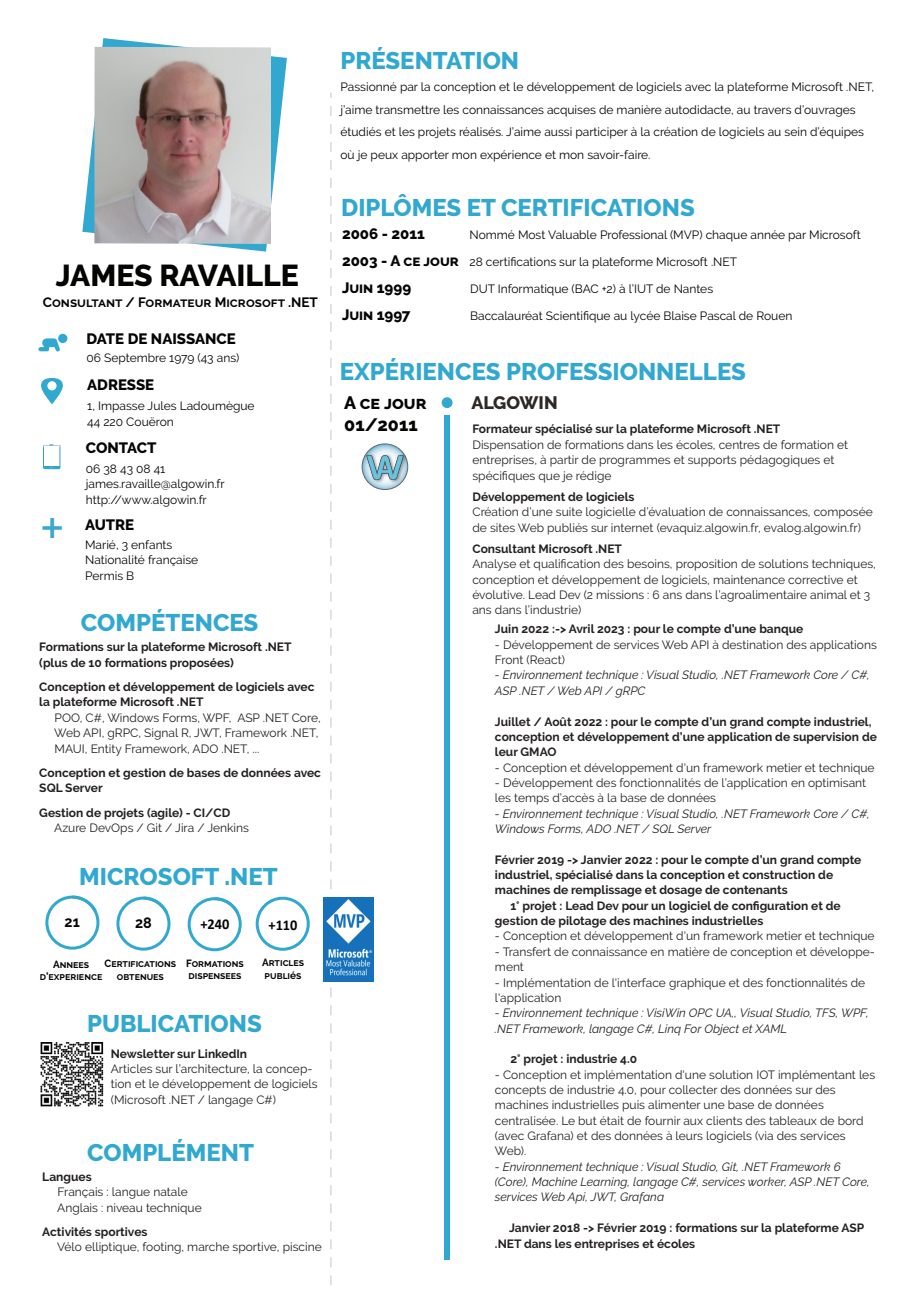
<style>
.page{position:relative;width:919px;height:1293px;background:#fff}
.page>*{position:absolute;margin:0;border:0;box-sizing:border-box;transform-origin:0 0}
.t1{font:700 37.5px "Myriad Pro";color:#3aa8cf}
.t2{font:800 30.15px "Raleway";color:#040503}
.t3{font:800 24px "Raleway";color:#31a8d0}
.t4{font:800 18px/22.5px "Raleway";color:#040503}
.t5{font:800 18px "Raleway";color:#2e2824}
.t6{font:800 15px "Raleway";color:#040503}
.t7{font:700 15px "Calibri";color:#040503;scale:.96 1}
.t8{font:700 15px "Raleway";color:#040503;scale:.96 1}
.t9{font:700 13.5px "Raleway";color:#040503}
.t10{font:12px/15.3px "Raleway";color:#252122}
.t11{font:12px/15.3px "Raleway";color:#040503}
.t12{font:700 12px/15.3px "Raleway";color:#252122}
.t13{font:italic 12px/15.3px "Raleway";color:#252122}
.t14{font:12px/15.3px "Raleway";color:#231f20}
.t15{font:700 12px/15.3px "Raleway";color:#231f20}
.t16{font:700 10.5px/12.6px "Raleway";color:#040503;text-align:center;scale:.96 1}
.s1{font-weight:800;font-size:15px}
</style>
<div class="page">
<div style="left:441px;top:397px;width:11px;height:11px;background:#31a8d0;border-radius:50%"></div>
<div style="left:444px;top:415px;width:6px;height:844px;background:#31a8d0"></div>
<svg style="left:330px;top:106px;width:1px;height:1179px"></svg>
<svg style="left:41px;top:378px;width:22px;height:26px"></svg>
<svg style="left:43px;top:444px;width:17px;height:25px"></svg>
<svg style="left:59px;top:445px;width:1px;height:21px"></svg>
<div style="left:44px;top:445px;width:15px;height:21px;background:#fff"></div>
<svg style="left:38px;top:338px;width:22px;height:14px"></svg>
<div style="left:58px;top:334px;width:9px;height:9px;background:#31a8d0;border-radius:50%"></div>
<div style="left:116px;top:896px;width:54px;height:54px;border:3px solid #31a8d0;border-radius:50%"></div>
<svg style="left:140px;top:896px;width:30px;height:20px"></svg>
<div style="left:45px;top:895px;width:54px;height:54px;border:3px solid #31a8d0;border-radius:50%"></div>
<svg style="left:69px;top:895px;width:30px;height:20px"></svg>
<div style="left:188px;top:897px;width:54px;height:54px;border:3px solid #31a8d0;border-radius:50%"></div>
<svg style="left:212px;top:897px;width:29px;height:20px"></svg>
<div style="left:256px;top:896px;width:54px;height:54px;border:3px solid #31a8d0;border-radius:50%"></div>
<img style="left:40px;top:1042px;width:64px;height:64px">
<svg style="left:82px;top:38px;width:205px;height:214px"></svg>
<img style="left:94px;top:47px;width:177px;height:197px">
<svg style="left:362px;top:444px;width:46px;height:45px"></svg>
<div style="left:362px;top:443px;width:46px;height:47px;border:1px solid #424245;border-radius:50%"></div>
<img style="left:363px;top:452px;width:46px;height:33px">
<svg style="left:366px;top:455px;width:38px;height:25px"></svg>
<img style="left:324px;top:897px;width:49px;height:84px">
<h2 class="t2" style="left:56px;top:258px;width:244px">JAMES RAVAILLE</h2>
<p class="t9" style="left:43px;top:294px;width:276px">Consultant / Formateur Microsoft .NET</p>
<p class="t6" style="left:86px;top:330px;width:151px">DATE DE NAISSANCE</p>
<p class="t11" style="left:87px;top:350px;width:154px">06 Septembre 1979 (43 ans)</p>
<p class="t6" style="left:87px;top:376px;width:69px">ADRESSE</p>
<p class="t11" style="left:87px;top:398px;width:169px;line-height:16.2px">1, Impasse Jules Ladoumègue<br>44 220 Couëron</p>
<h1 class="t1" style="left:41px;top:500px;width:24px">+</h1>
<p class="t6" style="left:86px;top:439px;width:72px">CONTACT</p>
<p class="t11" style="left:86px;top:461px;width:140px">06 38 43 08 41 james.ravaille@algowin.fr http://www.algowin.fr</p>
<p class="t11" style="left:85px;top:537px;width:115px">Marié, 3 enfants<br>Nationalité française<br>Permis B</p>
<p class="t6" style="left:85px;top:516px;width:51px">AUTRE</p>
<h3 class="t3" style="left:81px;top:609px;width:179px">COMPÉTENCES</h3>
<p class="t15" style="left:39px;top:639px;width:254px">Formations sur la plateforme Microsoft .NET (plus de 10 formations proposées)</p>
<p class="t15" style="left:39px;top:679px;width:276px">Conception et développement de logiciels avec la plateforme Microsoft .NET</p>
<p class="t14" style="left:54px;top:710px;width:268px">POO, C#, Windows Forms, WPF, ASP .NET Core,<br>Web API, gRPC, Signal R, JWT, Framework .NET,<br>MAUI, Entity Framework, ADO .NET, ...</p>
<p class="t15" style="left:39px;top:765px;width:283px">Conception et gestion de bases de données avec<br>SQL Server</p>
<p class="t15" style="left:39px;top:804px;width:192px">Gestion de projets (agile) - CI/CD</p>
<p class="t14" style="left:54px;top:820px;width:196px">Azure DevOps / Git / Jira / Jenkins</p>
<h3 class="t3" style="left:79px;top:862px;width:200px">MICROSOFT .NET</h3>
<p class="t8" style="left:135px;top:914px;width:19px">28</p>
<p class="t16" style="left:104px;top:957px;width:76px">Certifications obtenues</p>
<p class="t16" style="left:186px;top:957px;width:62px;text-align:left">Formations dispensees</p>
<p class="t8" style="left:65px;top:913px;width:17px">21</p>
<p class="t16" style="left:40px;top:957px;width:66px">Annees d’experience</p>
<p class="t7" style="left:200px;top:913px;width:32px">+240</p>
<p class="t7" style="left:268px;top:914px;width:32px">+110</p>
<p class="t16" style="left:262px;top:956px;width:45px;text-align:left">Articles publiés</p>
<h3 class="t3" style="left:87px;top:1010px;width:176px">PUBLICATIONS</h3>
<p class="t15" style="left:111px;top:1046px;width:138px">Newsletter sur LinkedIn</p>
<p class="t14" style="left:111px;top:1061px;width:208px">Articles sur l’architecture, la concep&shy;tion et le développement de logiciels (Microsoft .NET / langage C#)</p>
<h3 class="t3" style="left:87px;top:1139px;width:168px">COMPLÉMENT</h3>
<p class="t15" style="left:42px;top:1169px;width:51px">Langues</p>
<p class="t14" style="left:57px;top:1184px;width:146px">Français : langue natale<br>Anglais : niveau technique</p>
<p class="t15" style="left:42px;top:1224px;width:107px">Activités sportives</p>
<p class="t14" style="left:57px;top:1239px;width:266px">Vélo elliptique, footing, marche sportive, piscine</p>
<h3 class="t3" style="left:340px;top:47px;width:180px">PRÉSENTATION</h3>
<p class="t11" style="left:340px;top:76px;width:535px;line-height:22.5px">Passionné par la conception et le développement de logiciels avec la plateforme Microsoft .NET, j’aime transmettre les connaissances acquises de manière autodidacte, au travers d’ouvrages étudiés et les projets réalisés. J’aime aussi participer à la création de logiciels au sein d’équipes où je peux apporter mon expérience et mon savoir-faire.</p>
<h3 class="t3" style="left:341px;top:194px;width:355px">DIPLÔMES ET CERTIFICATIONS</h3>
<p class="t6" style="left:342px;top:225px;width:84px">2006 - 2011</p>
<p class="t11" style="left:469px;top:227px;width:393px">Nommé Most Valuable Professional (MVP) chaque année par Microsoft</p>
<p class="t11" style="left:342px;top:254px;width:396px"><span class="s1">2003 - A ce jour</span> 28 certifications sur la plateforme Microsoft .NET</p>
<p class="t6" style="left:342px;top:279px;width:71px">Juin 1999</p>
<p class="t11" style="left:470px;top:281px;width:244px">DUT Informatique (BAC +2) à l’IUT de Nantes</p>
<p class="t6" style="left:342px;top:306px;width:70px">Juin 1997</p>
<p class="t11" style="left:470px;top:308px;width:324px">Baccalauréat Scientifique au lycée Blaise Pascal de Rouen</p>
<h3 class="t3" style="left:340px;top:357px;width:407px">EXPÉRIENCES PROFESSIONNELLES</h3>
<h3 class="t4" style="left:344px;top:391px;width:84px">A ce jour<br>01/2011</h3>
<h3 class="t5" style="left:471px;top:392px;width:88px">ALGOWIN</h3>
<p class="t12" style="left:472px;top:422px;width:309px">Formateur spécialisé sur la plateforme Microsoft .NET</p>
<p class="t10" style="left:472px;top:437px;width:377px">Dispensation de formations dans les écoles, centres de formation et entreprises, à partir de programmes et supports pédagogiques et spécifiques que je rédige</p>
<p class="t12" style="left:472px;top:489px;width:164px">Développement de logiciels</p>
<p class="t10" style="left:472px;top:504px;width:402px">Création d’une suite logicielle d’évaluation de connaissances, composée de sites Web publiés sur internet (evaquiz.algowin.fr, evalog.algowin.fr)</p>
<p class="t12" style="left:472px;top:541px;width:151px">Consultant Microsoft .NET</p>
<p class="t10" style="left:472px;top:556px;width:405px">Analyse et qualification des besoins, proposition de solutions techniques, conception et développement de logiciels, maintenance corrective et évolutive. Lead Dev (2 missions : 6 ans dans l’agroalimentaire animal et 3 ans dans l’industrie)</p>
<p class="t12" style="left:495px;top:621px;width:310px">Juin 2022 :-&gt; Avril 2023 : pour le compte d’une banque</p>
<p class="t10" style="left:495px;top:637px;width:383px">- Développement de services Web API à destination des applications<br>Front (React)</p>
<p class="t13" style="left:495px;top:667px;width:376px">- Environnement technique : Visual Studio, .NET Framework Core / C#,<br>ASP .NET / Web API / gRPC</p>
<p class="t12" style="left:495px;top:713px;width:383px">Juillet / Août 2022 : pour le compte d’un grand compte industriel, conception et développement d’une application de supervision de leur GMAO</p>
<p class="t10" style="left:495px;top:759px;width:381px">- Conception et développement d'un framework metier et technique</p>
<p class="t10" style="left:495px;top:775px;width:373px">- Développement des fonctionnalités de l’application en optimisant les temps d’accès à la base de données</p>
<p class="t13" style="left:495px;top:805px;width:376px">- Environnement technique : Visual Studio, .NET Framework Core / C#,<br>Windows Forms, ADO .NET / SQL Server</p>
<p class="t12" style="left:495px;top:852px;width:368px">Février 2019 -&gt; Janvier 2022 : pour le compte d’un grand compte</p>
<p class="t12" style="left:495px;top:867px;width:340px">industriel, spécialisé dans la conception et construction de</p>
<p class="t12" style="left:495px;top:882px;width:294px">machines de remplissage et dosage de contenants</p>
<p class="t12" style="left:510px;top:898px;width:331px">1° projet : Lead Dev pour un logiciel de configuration et de</p>
<p class="t12" style="left:495px;top:913px;width:270px">gestion de pilotage des machines industrielles</p>
<p class="t10" style="left:495px;top:928px;width:381px">- Conception et développement d'un framework metier et technique</p>
<p class="t10" style="left:495px;top:944px;width:381px">- Transfert de connaissance en matière de conception et développe&shy;ment</p>
<p class="t10" style="left:495px;top:974px;width:372px">- Implémentation de l'interface graphique et des fonctionnalités de l'application</p>
<p class="t13" style="left:495px;top:1005px;width:375px">- Environnement technique : VisiWin OPC UA,, Visual Studio, TFS, WPF, .NET Framework, langage C#, Linq For Object et XAML</p>
<p class="t12" style="left:510px;top:1051px;width:128px">2° projet : industrie 4.0</p>
<p class="t10" style="left:495px;top:1066px;width:381px">- Conception et implémentation d'une solution IOT implémentant les concepts de industrie 4.0, pour collecter des données sur des machines industrielles puis alimenter une base de données centralisée. Le but était de fournir aux clients des tableaux de bord (avec Grafana) et des données à leurs logiciels (via des services Web).</p>
<p class="t13" style="left:495px;top:1158px;width:376px">- Environnement technique : Visual Studio, Git, .NET Framework 6 (Core), Machine Learning, langage C#, services worker, ASP .NET Core, services Web Api, JWT, Grafana</p>
<p class="t12" style="left:495px;top:1220px;width:371px;text-indent:14px">Janvier 2018 -&gt; Février 2019 : formations sur la plateforme ASP .NET dans les entreprises et écoles</p>
</div>
